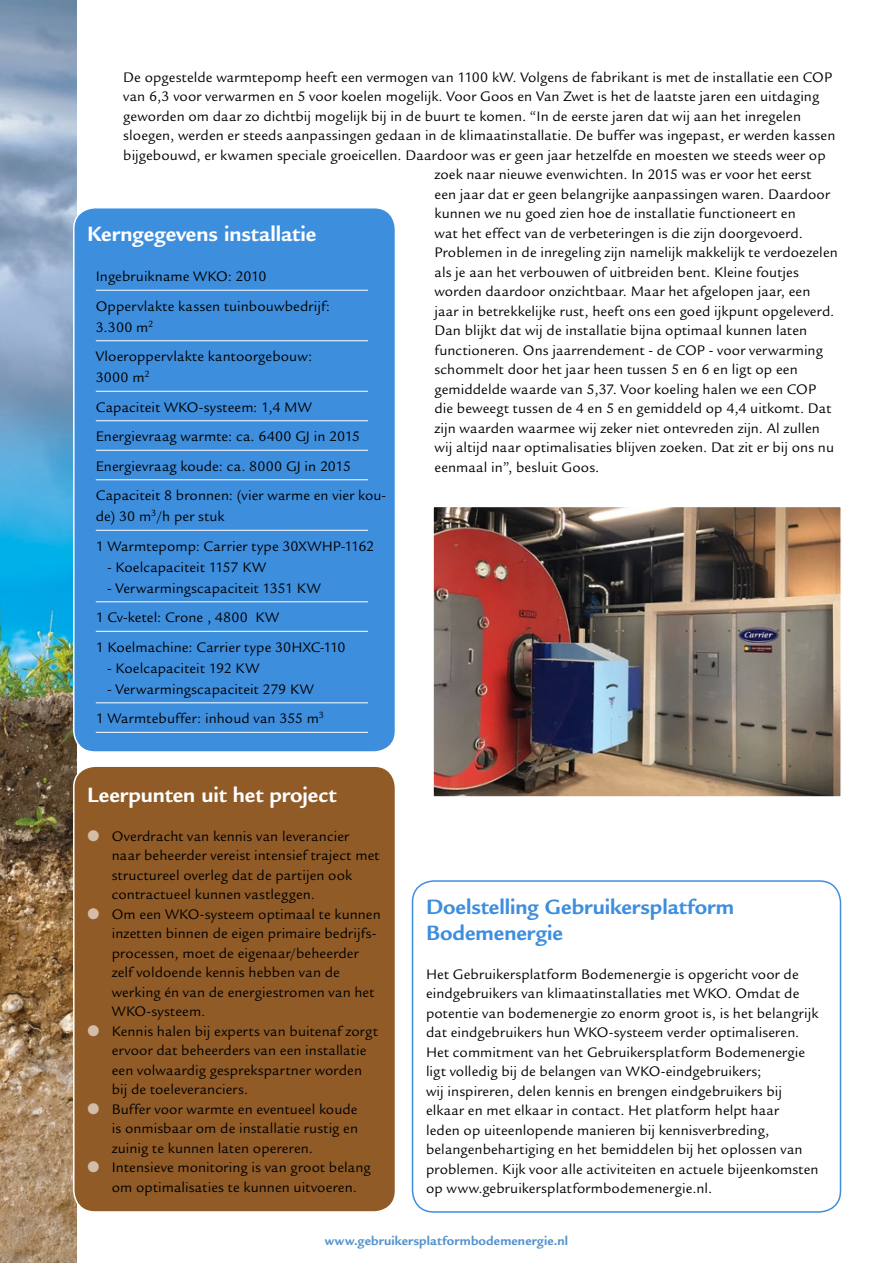
<style>
.page{position:relative;width:893px;height:1263px;background:#fff}
.page>*{position:absolute;margin:0;border:0;box-sizing:border-box;transform-origin:0 0}
.t1{font:700 22.5px "Legacy Sans Std";letter-spacing:-.005em;color:#fff}
.t2{font:700 22.5px/25.5px "Legacy Sans Std";color:#3e8ede}
.t3{font:15px/19.5px "Legacy Sans Std";letter-spacing:.01em;color:#000}
.t4{font:700 13.5px "Legacy Sans Std";letter-spacing:.01em;color:#5392cd}
.s1{font-family:"Netto Offc Pro";color:#d3bda9}
</style>
<div class="page">
<img style="left:0;top:0;width:77px;height:1263px">
<img style="left:435px;top:509px;width:404px;height:286px">
<div style="left:432px;top:506px;width:410px;height:292px;border:2px solid #fff"></div>
<div style="left:74px;top:208px;width:321px;height:544px;background:#3e8ede;border-radius:21px"></div>
<hr style="left:96px;top:290px;width:272px;height:1px;background:#fff">
<hr style="left:96px;top:340px;width:272px;height:1px;background:#fff">
<hr style="left:96px;top:391px;width:272px;height:1px;background:#fff">
<hr style="left:96px;top:420px;width:272px;height:1px;background:#fff">
<hr style="left:96px;top:450px;width:272px;height:1px;background:#fff">
<hr style="left:96px;top:479px;width:272px;height:1px;background:#fff">
<hr style="left:96px;top:530px;width:272px;height:1px;background:#fff">
<hr style="left:96px;top:601px;width:272px;height:1px;background:#fff">
<hr style="left:96px;top:631px;width:272px;height:1px;background:#fff">
<hr style="left:96px;top:702px;width:272px;height:1px;background:#fff">
<hr style="left:96px;top:732px;width:272px;height:1px;background:#fff">
<div style="left:73px;top:207px;width:323px;height:546px;border:2px solid #fff;border-radius:21px"></div>
<div style="left:74px;top:766px;width:321px;height:446px;background:#905b27;border-radius:21px"></div>
<div style="left:73px;top:765px;width:323px;height:448px;border:2px solid #fff;border-radius:21px"></div>
<div style="left:412px;top:880px;width:429px;height:333px;border:2px solid #3e8ede;border-radius:21px"></div>
<p class="t3" style="left:123px;top:67px;width:710px">De opgestelde warmtepomp heeft een vermogen van 1100 kW. Volgens de fabrikant is met de installatie een COP</p>
<p class="t3" style="left:123px;top:87px;width:697px">van 6,3 voor verwarmen en 5 voor koelen mogelijk. Voor Goos en Van Zwet is het de laatste jaren een uitdaging</p>
<p class="t3" style="left:123px;top:106px;width:679px">geworden om daar zo dichtbij mogelijk bij in de buurt te komen. “In de eerste jaren dat wij aan het inregelen</p>
<p class="t3" style="left:123px;top:126px;width:714px">sloegen, werden er steeds aanpassingen gedaan in de klimaatinstallatie. De buffer was ingepast, er werden kassen</p>
<p class="t3" style="left:123px;top:145px;width:704px">bijgebouwd, er kwamen speciale groeicellen. Daardoor was er geen jaar hetzelfde en moesten we steeds weer op</p>
<p class="t3" style="left:434px;top:165px;width:378px">zoek naar nieuwe evenwichten. In 2015 was er voor het eerst</p>
<p class="t3" style="left:434px;top:184px;width:397px">een jaar dat er geen belangrijke aanpassingen waren. Daardoor</p>
<p class="t3" style="left:434px;top:204px;width:363px">kunnen we nu goed zien hoe de installatie functioneert en</p>
<p class="t3" style="left:434px;top:223px;width:370px">wat het effect van de verbeteringen is die zijn doorgevoerd.</p>
<p class="t3" style="left:434px;top:243px;width:405px">Problemen in de inregeling zijn namelijk makkelijk te verdoezelen</p>
<p class="t3" style="left:434px;top:262px;width:366px">als je aan het verbouwen of uitbreiden bent. Kleine foutjes</p>
<p class="t3" style="left:434px;top:282px;width:377px">worden daardoor onzichtbaar. Maar het afgelopen jaar, een</p>
<p class="t3" style="left:434px;top:301px;width:401px">jaar in betrekkelijke rust, heeft ons een goed ijkpunt opgeleverd.</p>
<p class="t3" style="left:434px;top:321px;width:374px">Dan blijkt dat wij de installatie bijna optimaal kunnen laten</p>
<p class="t3" style="left:434px;top:340px;width:390px">functioneren. Ons jaarrendement - de COP - voor verwarming</p>
<p class="t3" style="left:434px;top:360px;width:365px">schommelt door het jaar heen tussen 5 en 6 en ligt op een</p>
<p class="t3" style="left:434px;top:379px;width:383px">gemiddelde waarde van 5,37. Voor koeling halen we een COP</p>
<p class="t3" style="left:434px;top:399px;width:398px">die beweegt tussen de 4 en 5 en gemiddeld op 4,4 uitkomt. Dat</p>
<p class="t3" style="left:434px;top:418px;width:387px">zijn waarden waarmee wij zeker niet ontevreden zijn. Al zullen</p>
<p class="t3" style="left:434px;top:438px;width:401px">wij altijd naar optimalisaties blijven zoeken. Dat zit er bij ons nu</p>
<p class="t3" style="left:434px;top:457px;width:166px">eenmaal in”, besluit Goos.</p>
<h1 class="t1" style="left:87px;top:221px;width:230px">Kerngegevens installatie</h1>
<p class="t3" style="left:96px;top:262px;width:236px;line-height:29.5px">Ingebruikname WKO: 2010<br>Oppervlakte kassen tuinbouwbedrijf:</p>
<p class="t3" style="left:96px;top:312px;width:218px;line-height:29.5px">3.300 m<sup>2<br></sup>Vloeroppervlakte kantoorgebouw:</p>
<p class="t3" style="left:96px;top:363px;width:292px;line-height:29.5px">3000 m<sup>2<br></sup>Capaciteit WKO-systeem: 1,4 MW<br>Energievraag warmte: ca. 6400 GJ in 2015<br>Energievraag koude: ca. 8000 GJ in 2015<br>Capaciteit 8 bronnen: (vier warme en vier kou-</p>
<p class="t3" style="left:96px;top:502px;width:280px;line-height:29.5px">de) 30 m<sup>3</sup>/h per stuk<br>1 Warmtepomp: Carrier type 30XWHP-1162</p>
<p class="t3" style="left:107px;top:558px;width:161px">- Koelcapaciteit 1157 KW</p>
<p class="t3" style="left:96px;top:574px;width:251px;line-height:29.5px;text-indent:11px">- Verwarmingscapaciteit 1351 KW<br>1 Cv-ketel: Crone , 4800 KW<br>1 Koelmachine: Carrier type 30HXC-110</p>
<p class="t3" style="left:107px;top:659px;width:154px">- Koelcapaciteit 192 KW</p>
<p class="t3" style="left:96px;top:675px;width:230px;line-height:29.5px;text-align:center">- Verwarmingscapaciteit 279 KW<br>1 Warmtebuffer: inhoud van 355 m<sup>3</sup></p>
<h1 class="t1" style="left:87px;top:782px;width:250px">Leerpunten uit het project</h1>
<p class="t3" style="left:112px;top:826px;width:269px;text-indent:-24px"><span class="s1">●</span> Overdracht van kennis van leverancier naar beheerder vereist intensief traject met structureel overleg dat de partijen ook contractueel kunnen vastleggen.</p>
<p class="t3" style="left:112px;top:904px;width:271px;text-indent:-24px"><span class="s1">●</span> Om een WKO-systeem optimaal te kunnen inzetten binnen de eigen primaire bedrijfs&shy;processen, moet de eigenaar/beheerder zelf voldoende kennis hebben van de werking én van de energiestromen van het WKO-systeem.</p>
<p class="t3" style="left:112px;top:1021px;width:268px;text-indent:-24px"><span class="s1">●</span> Kennis halen bij experts van buitenaf zorgt ervoor dat beheerders van een installatie een volwaardig gesprekspartner worden bij de toeleveranciers.</p>
<p class="t3" style="left:112px;top:1099px;width:248px;text-align:justify;text-indent:-24px"><span class="s1">●</span> Buffer voor warmte en eventueel koude is onmisbaar om de installatie rustig en zuinig te kunnen laten opereren.</p>
<p class="t3" style="left:112px;top:1158px;width:260px;text-indent:-24px"><span class="s1">●</span> Intensieve monitoring is van groot belang om optimalisaties te kunnen uitvoeren.</p>
<h1 class="t2" style="left:426px;top:894px;width:310px">Doelstelling Gebruikersplatform<br>Bodemenergie</h1>
<p class="t3" style="left:426px;top:964px;width:394px">Het Gebruikersplatform Bodemenergie is opgericht voor de eindgebruikers van klimaatinstallaties met WKO. Omdat de potentie van bodemenergie zo enorm groot is, is het belangrijk dat eindgebruikers hun WKO-systeem verder optimaliseren.<br>Het commitment van het Gebruikersplatform Bodemenergie ligt volledig bij de belangen van WKO-eindgebruikers;<br>wij inspireren, delen kennis en brengen eindgebruikers bij elkaar en met elkaar in contact. Het platform helpt haar<br>leden op uiteenlopende manieren bij kennisverbreding, belangenbehartiging en het bemiddelen bij het oplossen van problemen. Kijk voor alle activiteiten en actuele bijeenkomsten op www.gebruikersplatformbodemenergie.nl.</p>
<p class="t4" style="left:325px;top:1233px;width:245px">www.gebruikersplatformbodemenergie.nl</p>
</div>
